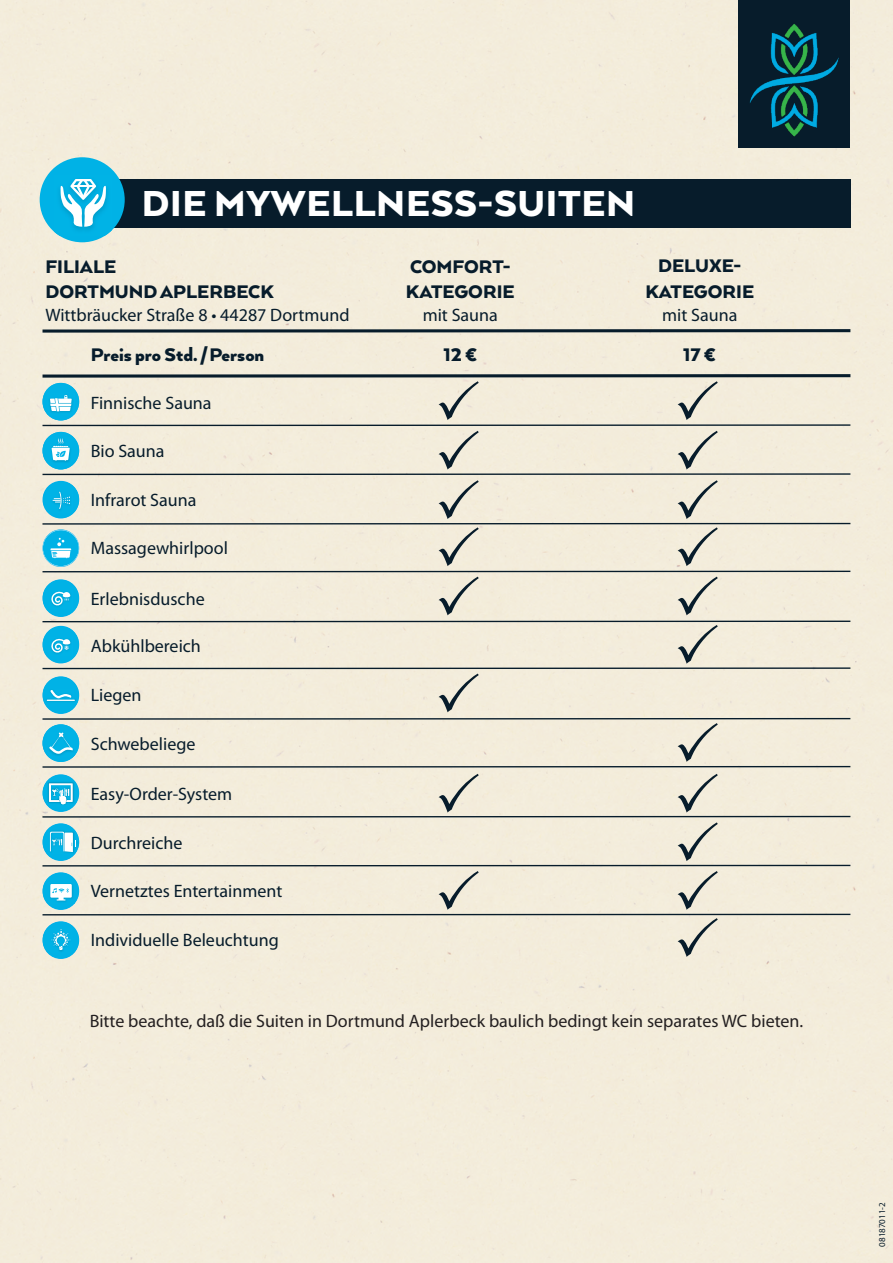
<style>
.page{position:relative;width:893px;height:1263px;background:#f3ecdb}
.page>*{position:absolute;margin:0;border:0;box-sizing:border-box;transform-origin:0 0}
.t1{font:900 41.7px "Arquitecta";letter-spacing:.015em;color:#fff}
.t2{font:900 21px/25.2px "Arquitecta";color:#071c2b}
.t3{font:18px "Myriad Pro";color:#071c2b}
.t4{font:18px "Myriad Pro";color:#231f20}
.t5{font:9px "Myriad Pro";color:#071c2b}
</style>
<div class="page">
<div style="left:89px;top:179px;width:761px;height:49px;background:#071c2b"></div>
<svg style="left:40px;top:157px;width:85px;height:85px;background:#50c3e1"></svg>
<hr style="left:43px;top:424px;width:807px;height:2px;background:#071c2b">
<hr style="left:43px;top:473px;width:807px;height:2px;background:#071c2b">
<hr style="left:43px;top:571px;width:807px;height:1px;background:#071c2b">
<hr style="left:43px;top:621px;width:807px;height:1px;background:#071c2b">
<hr style="left:43px;top:766px;width:807px;height:2px;background:#071c2b">
<hr style="left:43px;top:816px;width:807px;height:2px;background:#071c2b">
<hr style="left:43px;top:865px;width:807px;height:1px;background:#071c2b">
<hr style="left:43px;top:914px;width:807px;height:1px;background:#071c2b">
<hr style="left:43px;top:667px;width:807px;height:2px;background:#071c2b">
<svg style="left:43px;top:383px;width:36px;height:37px"></svg>
<svg style="left:43px;top:432px;width:36px;height:37px"></svg>
<div style="left:43px;top:481px;width:36px;height:37px;background:#00b2e6;border-radius:50%"></div>
<svg style="left:53px;top:491px;width:17px;height:18px"></svg>
<svg style="left:43px;top:529px;width:36px;height:38px"></svg>
<svg style="left:43px;top:530px;width:36px;height:36px"></svg>
<svg style="left:43px;top:579px;width:36px;height:38px"></svg>
<div style="left:43px;top:580px;width:36px;height:36px;background:#00b2e6;border-radius:50%"></div>
<svg style="left:51px;top:591px;width:19px;height:15px"></svg>
<div style="left:43px;top:626px;width:36px;height:37px;background:#00b2e6;border-radius:50%"></div>
<svg style="left:51px;top:638px;width:19px;height:15px"></svg>
<svg style="left:43px;top:724px;width:36px;height:38px"></svg>
<svg style="left:43px;top:774px;width:36px;height:38px"></svg>
<div style="left:43px;top:775px;width:36px;height:36px;background:#00b2e6;border-radius:50%"></div>
<svg style="left:47px;top:782px;width:28px;height:25px"></svg>
<svg style="left:43px;top:823px;width:36px;height:38px"></svg>
<div style="left:43px;top:824px;width:36px;height:36px;background:#00b2e6;border-radius:50%"></div>
<img style="left:49px;top:833px;width:1px;height:18px">
<svg style="left:50px;top:830px;width:30px;height:25px"></svg>
<svg style="left:43px;top:872px;width:36px;height:38px"></svg>
<div style="left:43px;top:873px;width:36px;height:36px;background:#00b2e6;border-radius:50%"></div>
<img style="left:56px;top:885px;width:17px;height:17px">
<svg style="left:50px;top:884px;width:22px;height:16px"></svg>
<svg style="left:43px;top:921px;width:36px;height:38px"></svg>
<div style="left:43px;top:922px;width:36px;height:36px;background:#00b2e6;border-radius:50%"></div>
<svg style="left:51px;top:929px;width:19px;height:21px"></svg>
<hr style="left:43px;top:718px;width:807px;height:2px;background:#071c2b">
<svg style="left:43px;top:676px;width:36px;height:38px"></svg>
<div style="left:43px;top:677px;width:36px;height:36px;background:#00b2e6;border-radius:50%"></div>
<svg style="left:47px;top:690px;width:31px;height:14px"></svg>
<svg style="left:43px;top:374px;width:807px;height:4px;background:#3b4a52"></svg>
<svg style="left:43px;top:329px;width:807px;height:4px;background:#3c4a52"></svg>
<hr style="left:43px;top:523px;width:807px;height:2px;background:#071c2b">
<svg style="left:678px;top:527px;width:40px;height:39px;background:#d2cfc3"></svg>
<svg style="left:678px;top:577px;width:40px;height:38px;background:#d1cfc2"></svg>
<svg style="left:678px;top:625px;width:40px;height:39px;background:#d2cfc2"></svg>
<svg style="left:678px;top:723px;width:40px;height:39px;background:#d2cfc3"></svg>
<svg style="left:678px;top:774px;width:40px;height:38px;background:#d1cfc2"></svg>
<svg style="left:678px;top:822px;width:40px;height:39px;background:#d2cfc3"></svg>
<svg style="left:678px;top:871px;width:40px;height:39px;background:#d2cfc2"></svg>
<svg style="left:678px;top:918px;width:40px;height:39px;background:#d2cfc2"></svg>
<svg style="left:678px;top:480px;width:40px;height:39px;background:#d2cfc2"></svg>
<svg style="left:678px;top:431px;width:40px;height:38px;background:#d1cfc2"></svg>
<svg style="left:678px;top:381px;width:40px;height:39px;background:#d2cfc2"></svg>
<svg style="left:439px;top:527px;width:40px;height:39px;background:#d2cfc2"></svg>
<svg style="left:439px;top:577px;width:40px;height:38px;background:#d1cec1"></svg>
<svg style="left:439px;top:774px;width:40px;height:38px;background:#d1cec2"></svg>
<svg style="left:439px;top:871px;width:40px;height:39px;background:#d2cfc2"></svg>
<svg style="left:439px;top:673px;width:40px;height:39px;background:#d2cfc3"></svg>
<svg style="left:439px;top:480px;width:40px;height:39px;background:#d2cfc2"></svg>
<svg style="left:439px;top:431px;width:40px;height:38px;background:#d1cfc2"></svg>
<svg style="left:439px;top:381px;width:40px;height:39px;background:#d2cfc2"></svg>
<div style="left:738px;top:0;width:112px;height:147px;background:#071c2b"></div>
<img style="left:749px;top:24px;width:90px;height:113px">
<h1 class="t1" style="left:142px;top:191px;width:495px">DIE MYWELLNESS-SUITEN</h1>
<p class="t2" style="left:45px;top:256px;width:230px">FILIALE<br>DORTMUND APLERBECK</p>
<p class="t3" style="left:45px;top:308px;width:306px">Wittbräucker Straße 8 • 44287 Dortmund</p>
<p class="t2" style="left:406px;top:256px;width:110px">COMFORT-<br>KATEGORIE</p>
<p class="t3" style="left:423px;top:308px;width:77px">mit Sauna</p>
<p class="t2" style="left:645px;top:256px;width:110px;text-align:center">DELUXE-<br>KATEGORIE</p>
<p class="t3" style="left:662px;top:308px;width:77px">mit Sauna</p>
<p class="t2" style="left:91px;top:344px;width:175px">PREIS PRO STD./PERSON</p>
<p class="t2" style="left:443px;top:344px;width:36px">12 €</p>
<p class="t2" style="left:683px;top:344px;width:35px">17 €</p>
<p class="t3" style="left:91px;top:396px;width:122px">Finnische Sauna</p>
<p class="t3" style="left:91px;top:444px;width:75px">Bio Sauna</p>
<p class="t3" style="left:91px;top:493px;width:107px">Infrarot Sauna</p>
<p class="t3" style="left:91px;top:541px;width:139px">Massagewhirlpool</p>
<p class="t3" style="left:91px;top:592px;width:115px">Erlebnisdusche</p>
<p class="t3" style="left:91px;top:639px;width:112px">Abkühlbereich</p>
<p class="t3" style="left:91px;top:688px;width:52px">Liegen</p>
<p class="t3" style="left:91px;top:738px;width:106px">Schwebeliege</p>
<p class="t3" style="left:91px;top:787px;width:143px">Easy-Order-System</p>
<p class="t3" style="left:91px;top:836px;width:93px">Durchreiche</p>
<p class="t3" style="left:91px;top:884px;width:193px">Vernetztes Entertainment</p>
<p class="t3" style="left:91px;top:933px;width:190px">Individuelle Beleuchtung</p>
<p class="t4" style="left:90px;top:1014px;width:715px">Bitte beachte, daß die Suiten in Dortmund Aplerbeck baulich bedingt kein separates WC bieten.</p>
<p class="t5" style="left:879px;top:1247px;width:46px;rotate:-90deg">08187011-2</p>
</div>
